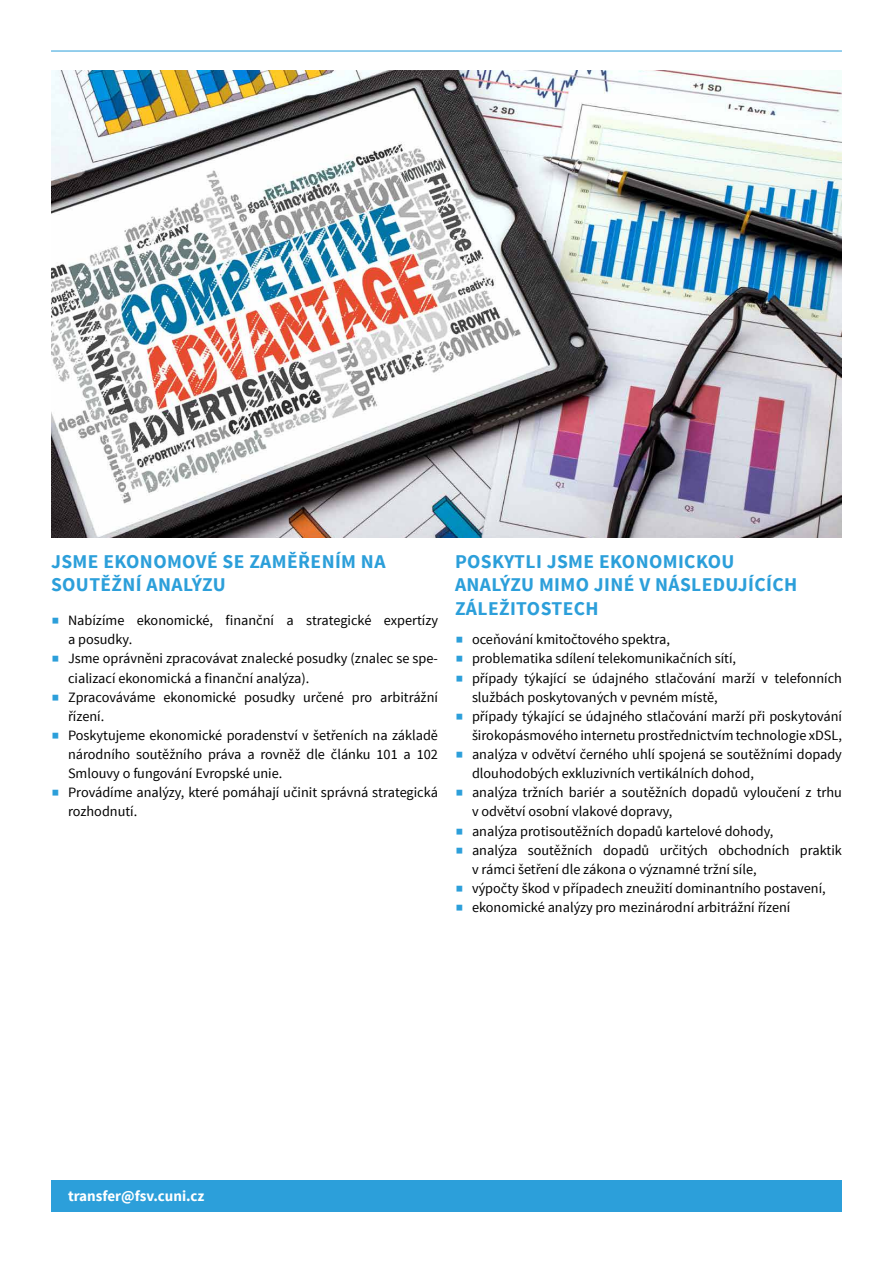
<style>
.page{position:relative;width:893px;height:1263px;background:#fff}
.page>*{position:absolute;margin:0;border:0;box-sizing:border-box;transform-origin:0 0}
.t1{font:700 19.5px/23.4px "Source Sans Pro";letter-spacing:.02em;color:#2c9fda}
.t2{font:700 15px "Source Sans Pro";color:#fff}
.t3{font:14.25px/19.2px "Source Sans Pro";color:#000}
.s1{font-size:28.5px;color:#2c9fda}
</style>
<div class="page">
<hr style="left:51px;top:51px;width:791px;height:1px;background:#2c9fda">
<img style="left:51px;top:70px;width:791px;height:467px">
<div style="left:51px;top:1180px;width:791px;height:32px;background:#2c9fda"></div>
<h1 class="t1" style="left:51px;top:550px;width:336px">JSME EKONOMOVÉ SE ZAMĚŘENÍM NA<br>SOUTĚŽNÍ ANALÝZU</h1>
<p class="t3" style="left:68px;top:611px;width:371px;text-indent:-17px"><span class="s1">■</span> Nabízíme ekonomické, finanční a strategické expertízy a posudky.</p>
<p class="t3" style="left:68px;top:649px;width:371px;text-indent:-17px"><span class="s1">■</span> Jsme oprávněni zpracovávat znalecké posudky (znalec se spe&shy;cializací ekonomická a finanční analýza).</p>
<p class="t3" style="left:68px;top:687px;width:371px;text-indent:-17px"><span class="s1">■</span> Zpracováváme ekonomické posudky určené pro arbitrážní řízení.</p>
<p class="t3" style="left:68px;top:726px;width:371px;text-align:justify;text-indent:-17px"><span class="s1">■</span> Poskytujeme ekonomické poradenství v šetřeních na základě národního soutěžního práva a rovněž dle článku 101 a 102<br>Smlouvy o fungování Evropské unie.</p>
<p class="t3" style="left:68px;top:783px;width:371px;text-indent:-17px"><span class="s1">■</span> Provádíme analýzy, které pomáhají učinit správná strategická rozhodnutí.</p>
<h1 class="t1" style="left:455px;top:550px;width:344px">POSKYTLI JSME EKONOMICKOU<br>ANALÝZU MIMO JINÉ V NÁSLEDUJÍCÍCH<br>ZÁLEŽITOSTECH</h1>
<p class="t3" style="left:455px;top:630px;width:216px"><span class="s1">■</span> oceňování kmitočtového spektra,</p>
<p class="t3" style="left:455px;top:649px;width:283px"><span class="s1">■</span> problematika sdílení telekomunikačních sítí,</p>
<p class="t3" style="left:472px;top:668px;width:371px;text-indent:-17px"><span class="s1">■</span> případy týkající se údajného stlačování marží v telefonních službách poskytovaných v pevném místě,</p>
<p class="t3" style="left:455px;top:707px;width:388px;text-align:right"><span class="s1">■</span> případy týkající se údajného stlačování marží při poskytování širokopásmového internetu prostřednictvím technologie xDSL,</p>
<p class="t3" style="left:472px;top:745px;width:371px;text-indent:-17px"><span class="s1">■</span> analýza v odvětví černého uhlí spojená se soutěžními dopady dlouhodobých exkluzivních vertikálních dohod,</p>
<p class="t3" style="left:472px;top:783px;width:371px;text-indent:-17px"><span class="s1">■</span> analýza tržních bariér a soutěžních dopadů vyloučení z trhu v odvětví osobní vlakové dopravy,</p>
<p class="t3" style="left:455px;top:821px;width:320px"><span class="s1">■</span> analýza protisoutěžních dopadů kartelové dohody,</p>
<p class="t3" style="left:472px;top:841px;width:371px;text-indent:-17px"><span class="s1">■</span> analýza soutěžních dopadů určitých obchodních praktik v rámci šetření dle zákona o významné tržní síle,</p>
<p class="t3" style="left:455px;top:879px;width:372px"><span class="s1">■</span> výpočty škod v případech zneužití dominantního postavení,</p>
<p class="t3" style="left:455px;top:898px;width:337px"><span class="s1">■</span> ekonomické analýzy pro mezinárodní arbitrážní řízení</p>
<p class="t2" style="left:68px;top:1186px;width:138px">transfer@fsv.cuni.cz</p>
</div>
